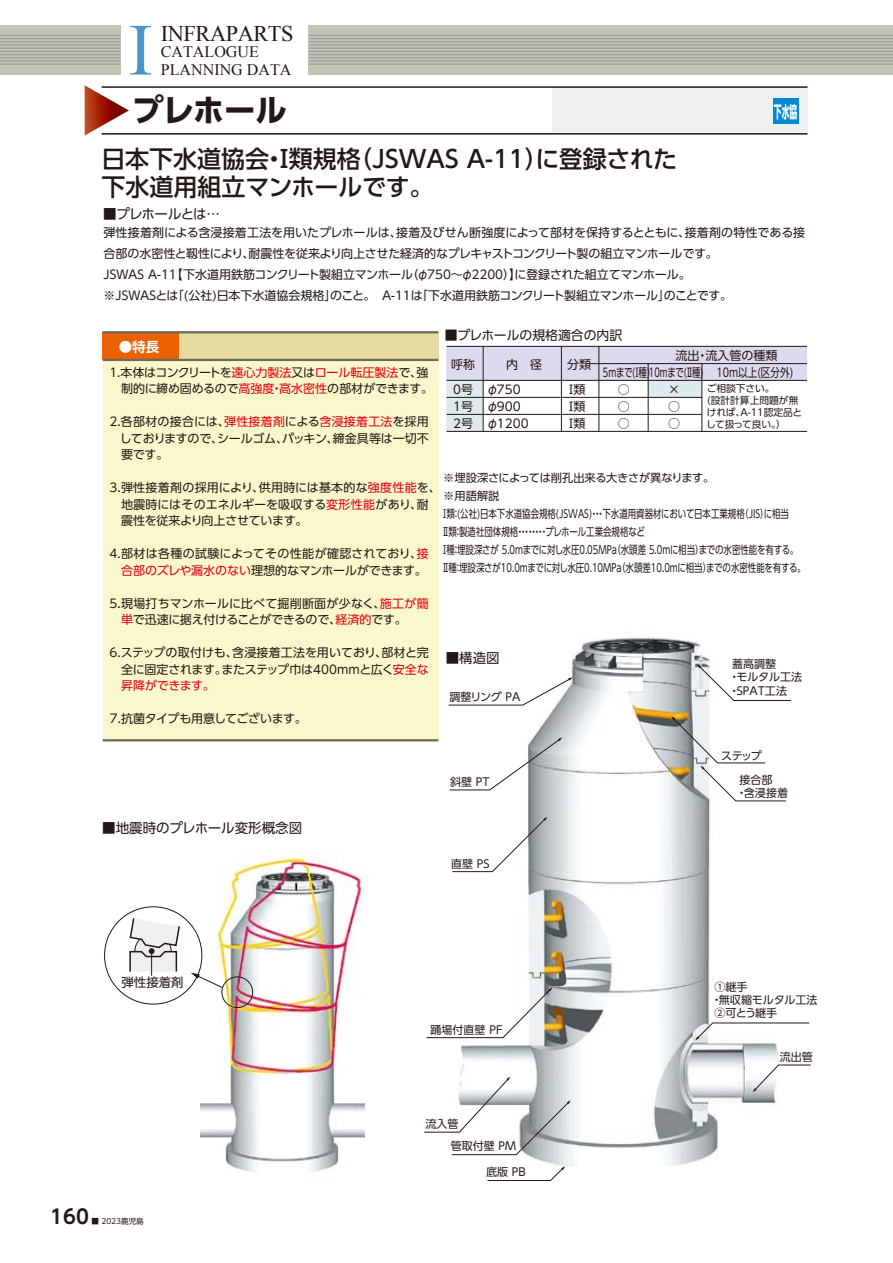
<style>
.page{position:relative;width:893px;height:1263px;background:#fff}
.page>*{position:absolute;margin:0;border:0;box-sizing:border-box;transform-origin:0 0}
.t1{font:73.5px "Times New Roman";color:#4994ca}
.t2{font:700 31.5px "UD Shin Go Pro";letter-spacing:-.02em;color:#231815}
.t3{font:500 24px/28.5px "UD Shin Go Pro";color:#231815}
.t4{font:22.35px "Times New Roman";letter-spacing:-.02em;color:#231815}
.t5{font:700 19.5px "UD Shin Go Pro De";color:#231815}
.t6{font:700 16.5px "UD Shin Go Pro";color:#fff;scale:.48 1}
.t7{font:16.05px "Times New Roman";color:#231815}
.t8{font:13.5px "UD Shin Go Pro";color:#231815}
.t9{font:13.5px "UD Shin Go Pro";letter-spacing:-.06em;color:#231815}
.t10{font:700 13.5px "UD Shin Go Pro De";color:#fff}
.t11{font:12.9px "UD Shin Go Pro";color:#231815}
.t12{font:12.45px "UD Shin Go Pro";color:#231815}
.t13{font:12px/17px "UD Shin Go Pro";letter-spacing:-.01em;color:#231815;text-align:justify}
.t14{font:12px/16.5px "UD Shin Go Pro";letter-spacing:.01em;color:#231815}
.t15{font:12px "UD Shin Go Pro";letter-spacing:-.03em;color:#231815}
.t16{font:11.25px/18px "UD Shin Go Pro";color:#231815}
.t17{font:11.1px/13.2px "UD Shin Go Pro";color:#231815}
.t18{font:9.75px/12px "UD Shin Go Pro";color:#231815}
.t19{font:7.5px "UD Shin Go Pro";color:#231815}
.s1{color:#e60012}
</style>
<div class="page">
<div style="left:309px;top:26px;width:584px;height:49px;background:#c3c4b6"></div>
<hr style="left:309px;top:64px;width:584px;height:1px;background:#9f9fa0">
<hr style="left:309px;top:57px;width:584px;height:1px;background:#9f9fa0">
<hr style="left:309px;top:51px;width:584px;height:1px;background:#9f9fa0">
<hr style="left:309px;top:44px;width:584px;height:2px;background:#9f9fa0">
<hr style="left:309px;top:38px;width:584px;height:1px;background:#9f9fa0">
<hr style="left:309px;top:60px;width:584px;height:2px;background:#9f9fa0">
<hr style="left:309px;top:54px;width:584px;height:1px;background:#9f9fa0">
<hr style="left:309px;top:48px;width:584px;height:1px;background:#9f9fa0">
<hr style="left:309px;top:41px;width:584px;height:1px;background:#9f9fa0">
<hr style="left:309px;top:35px;width:584px;height:1px;background:#9f9fa0">
<div style="left:0;top:26px;width:120px;height:49px;background:#c3c4b6"></div>
<hr style="left:0;top:64px;width:120px;height:1px;background:#9f9fa0">
<hr style="left:0;top:57px;width:120px;height:1px;background:#9f9fa0">
<hr style="left:0;top:51px;width:120px;height:1px;background:#9f9fa0">
<hr style="left:0;top:44px;width:120px;height:2px;background:#9f9fa0">
<hr style="left:0;top:38px;width:120px;height:1px;background:#9f9fa0">
<hr style="left:0;top:60px;width:120px;height:2px;background:#9f9fa0">
<hr style="left:0;top:54px;width:120px;height:1px;background:#9f9fa0">
<hr style="left:0;top:48px;width:120px;height:1px;background:#9f9fa0">
<hr style="left:0;top:41px;width:120px;height:1px;background:#9f9fa0">
<hr style="left:0;top:35px;width:120px;height:1px;background:#9f9fa0">
<div style="left:552px;top:87px;width:255px;height:47px;background:#eeefef"></div>
<hr style="left:102px;top:86px;width:705px;height:2px;background:#231815">
<hr style="left:102px;top:133px;width:705px;height:2px;background:#231815">
<svg style="left:85px;top:85px;width:44px;height:51px"></svg>
<div style="left:103px;top:360px;width:335px;height:380px;background:#f9f8cc"></div>
<div style="left:103px;top:332px;width:335px;height:28px;background:#e6daa2"></div>
<div style="left:103px;top:332px;width:76px;height:28px;background:#eb6100"></div>
<hr style="left:103px;top:331px;width:335px;height:2px;background:#6a6a56">
<hr style="left:103px;top:739px;width:335px;height:2px;background:#6a6a56">
<hr style="left:103px;top:359px;width:335px;height:2px;background:#6a6a56">
<img style="left:201px;top:852px;width:164px;height:320px">
<img style="left:450px;top:637px;width:334px;height:530px">
<div style="left:773px;top:98px;width:26px;height:26px;background:#008ad1"></div>
<svg style="left:671px;top:716px;width:115px;height:85px"></svg>
<svg style="left:695px;top:1022px;width:115px;height:18px"></svg>
<svg style="left:424px;top:1077px;width:147px;height:78px"></svg>
<svg style="left:426px;top:987px;width:126px;height:51px"></svg>
<svg style="left:452px;top:817px;width:95px;height:55px"></svg>
<svg style="left:449px;top:737px;width:113px;height:53px"></svg>
<svg style="left:448px;top:677px;width:125px;height:28px"></svg>
<svg style="left:487px;top:1166px;width:78px;height:15px"></svg>
<svg style="left:753px;top:1064px;width:58px;height:28px"></svg>
<svg style="left:697px;top:664px;width:94px;height:37px"></svg>
<svg style="left:129px;top:918px;width:51px;height:58px"></svg>
<div style="left:221px;top:976px;width:32px;height:32px;border:1px solid #231815;border-radius:50%"></div>
<svg style="left:191px;top:973px;width:33px;height:16px"></svg>
<div style="left:648px;top:380px;width:54px;height:17px;background:#dfeaef"></div>
<div style="left:447px;top:346px;width:360px;height:34px;background:#dddaed"></div>
<div style="left:447px;top:380px;width:36px;height:51px;background:#dfeaef"></div>
<hr style="left:447px;top:346px;width:360px;height:1px;background:#231815">
<hr style="left:447px;top:380px;width:360px;height:1px;background:#231815">
<hr style="left:447px;top:397px;width:255px;height:1px;background:#231815">
<hr style="left:447px;top:414px;width:255px;height:1px;background:#231815">
<hr style="left:447px;top:431px;width:360px;height:1px;background:#231815">
<hr style="left:590px;top:363px;width:217px;height:1px;background:#231815">
<hr style="left:561px;top:346px;width:1px;height:85px;background:#231815">
<hr style="left:599px;top:346px;width:1px;height:85px;background:#231815">
<hr style="left:648px;top:364px;width:1px;height:67px;background:#231815">
<hr style="left:702px;top:364px;width:1px;height:67px;background:#231815">
<hr style="left:483px;top:346px;width:1px;height:85px;background:#231815">
<p class="t1" style="left:128px;top:1px;width:26px">I</p>
<p class="t4" style="left:161px;top:19px;width:134px">INFRAPARTS</p>
<p class="t7" style="left:161px;top:41px;width:100px">CATALOGUE</p>
<p class="t7" style="left:161px;top:58px;width:132px">PLANNING DATA</p>
<p class="t2" style="left:132px;top:84px;width:156px">プレホール</p>
<p class="t3" style="left:101px;top:144px;width:577px">日本下水道協会・Ⅰ類規格（JSWAS A-11）に登録された下水道用組立マンホールです。</p>
<p class="t6" style="left:774px;top:98px;width:51px">下水協</p>
<p class="t9" style="left:103px;top:203px;width:118px">■プレホールとは…</p>
<p class="t13" style="left:101px;top:222px;width:706px;line-height:21px;text-align:left">弾性接着剤による含浸接着工法を用いたプレホールは、接着及びせん断強度によって部材を保持するとともに、接着剤の特性である接合部の水密性と靱性により、耐震性を従来より向上させた経済的なプレキャストコンクリート製の組立マンホールです。<br>ＪＳＷＡＳ A-11【下水道用鉄筋コンクリート製組立マンホール（φ750～φ2200）】に登録された組立てマンホール。<br>※ＪＳＷＡＳとは「(公社)日本下水道協会規格」のこと。　Ａ-11は「下水道用鉄筋コンクリート製組立マンホール」のことです。</p>
<p class="t10" style="left:119px;top:335px;width:42px">●特長</p>
<p class="t13" style="left:121px;top:364px;width:314px;line-height:16.5px;text-indent:-14px">１.本体はコンクリートを<span class="s1">遠心力製法</span>又は<span class="s1">ロール転圧製法</span>で、強制的に締め固めるので<span class="s1">高強度・高水密性</span>の部材ができます。</p>
<p class="t13" style="left:120px;top:413px;width:310px;line-height:16.5px;text-indent:-12px">２.各部材の接合には、<span class="s1">弾性接着剤</span>による<span class="s1">含浸接着工法</span>を採用しておりますので、シールゴム、パッキン、締金具等は一切不要です。</p>
<p class="t14" style="left:121px;top:479px;width:321px;text-indent:-14px">３.弾性接着剤の採用により、供用時には基本的な<span class="s1">強度性能</span>を、地震時にはそのエネルギーを吸収する<span class="s1">変形性能</span>があり、耐震性を従来より向上させています。</p>
<p class="t13" style="left:108px;top:545px;width:323px;line-height:16.5px;text-align:right">４.部材は各種の試験によってその性能が確認されており、<span class="s1">接合部のズレや漏水のない</span>理想的なマンホールができます。</p>
<p class="t13" style="left:121px;top:595px;width:309px;line-height:16.5px;text-indent:-14px">５.現場打ちマンホールに比べて掘削断面が少なく、<span class="s1">施工が簡単</span>で迅速に据え付けることができるので、<span class="s1">経済的</span>です。</p>
<p class="t13" style="left:121px;top:644px;width:309px;line-height:16.5px;text-indent:-14px">６.ステップの取付けも、含浸接着工法を用いており、部材と完全に固定されます。またステップ巾は400mmと広く<span class="s1">安全な昇降ができます。</span></p>
<p class="t15" style="left:110px;top:709px;width:199px">7.抗菌タイプも用意してございます。</p>
<p class="t8" style="left:102px;top:817px;width:202px">■地震時のプレホール変形概念図</p>
<p class="t11" style="left:445px;top:325px;width:179px">■プレホールの規格適合の内訳</p>
<p class="t13" style="left:451px;top:355px;width:25px">呼称</p>
<p class="t13" style="left:506px;top:355px;width:37px">内　径</p>
<p class="t13" style="left:567px;top:355px;width:25px">分類</p>
<p class="t13" style="left:603px;top:346px;width:192px;text-indent:73px">流出・流入管の種類<br>5mまで(Ⅰ種)10mまで(Ⅱ種) 10m以上(区分外)</p>
<p class="t13" style="left:453px;top:381px;width:21px">0号1号2号</p>
<p class="t13" style="left:487px;top:381px;width:44px;text-align:left">φ750 φ900 φ1200</p>
<p class="t13" style="left:565px;top:381px;width:22px">Ⅰ類Ⅰ類Ⅰ類</p>
<p class="t13" style="left:618px;top:381px;width:13px">○ ○ ○</p>
<p class="t13" style="left:668px;top:381px;width:13px">× ○ ○</p>
<p class="t18" style="left:706px;top:382px;width:98px">ご相談下さい。<br>(設計計算上問題が無ければ、A-11認定品として扱って良い。）</p>
<p class="t16" style="left:441px;top:469px;width:367px">※埋設深さによっては削孔出来る大きさが異なります。<br>※用語解説<br>Ⅰ類：(公社)日本下水道協会規格(JSWAS)・・・下水道用資器材において日本工業規格（JIS）に相当<br>Ⅱ類：製造社団体規格・・・・・・・・プレホール工業会規格など<br>Ⅰ種：埋設深さが 5.0mまでに対し水圧0.05MPa（水頭差 5.0mに相当）までの水密性能を有する。Ⅱ種：埋設深さが10.0mまでに対し水圧0.10MPa（水頭差10.0mに相当）までの水密性能を有する。</p>
<p class="t8" style="left:446px;top:647px;width:55px">■構造図</p>
<p class="t17" style="left:449px;top:690px;width:72px">調整リング PA</p>
<p class="t17" style="left:450px;top:775px;width:41px">斜壁 PT</p>
<p class="t17" style="left:451px;top:857px;width:40px">直壁 PS</p>
<p class="t17" style="left:729px;top:657px;width:75px">蓋高調整<br>・モルタル工法・SPAT工法</p>
<p class="t17" style="left:721px;top:749px;width:42px">ステップ</p>
<p class="t17" style="left:736px;top:773px;width:53px">接合部<br>・含浸接着</p>
<p class="t12" style="left:122px;top:972px;width:64px">弾性接着剤</p>
<p class="t17" style="left:711px;top:979px;width:108px">①継手<br>・無収縮モルタル工法<br>②可とう継手</p>
<p class="t5" style="left:50px;top:1200px;width:40px">160</p>
<p class="t19" style="left:91px;top:1215px;width:54px">■ 2023鹿児島</p>
<p class="t17" style="left:430px;top:1022px;width:74px">踊場付直壁 PF</p>
<p class="t17" style="left:426px;top:1117px;width:35px">流入管</p>
<p class="t17" style="left:451px;top:1139px;width:67px">管取付壁 PM</p>
<p class="t17" style="left:486px;top:1165px;width:41px">底版 PB</p>
<p class="t17" style="left:780px;top:1050px;width:35px">流出管</p>
</div>
